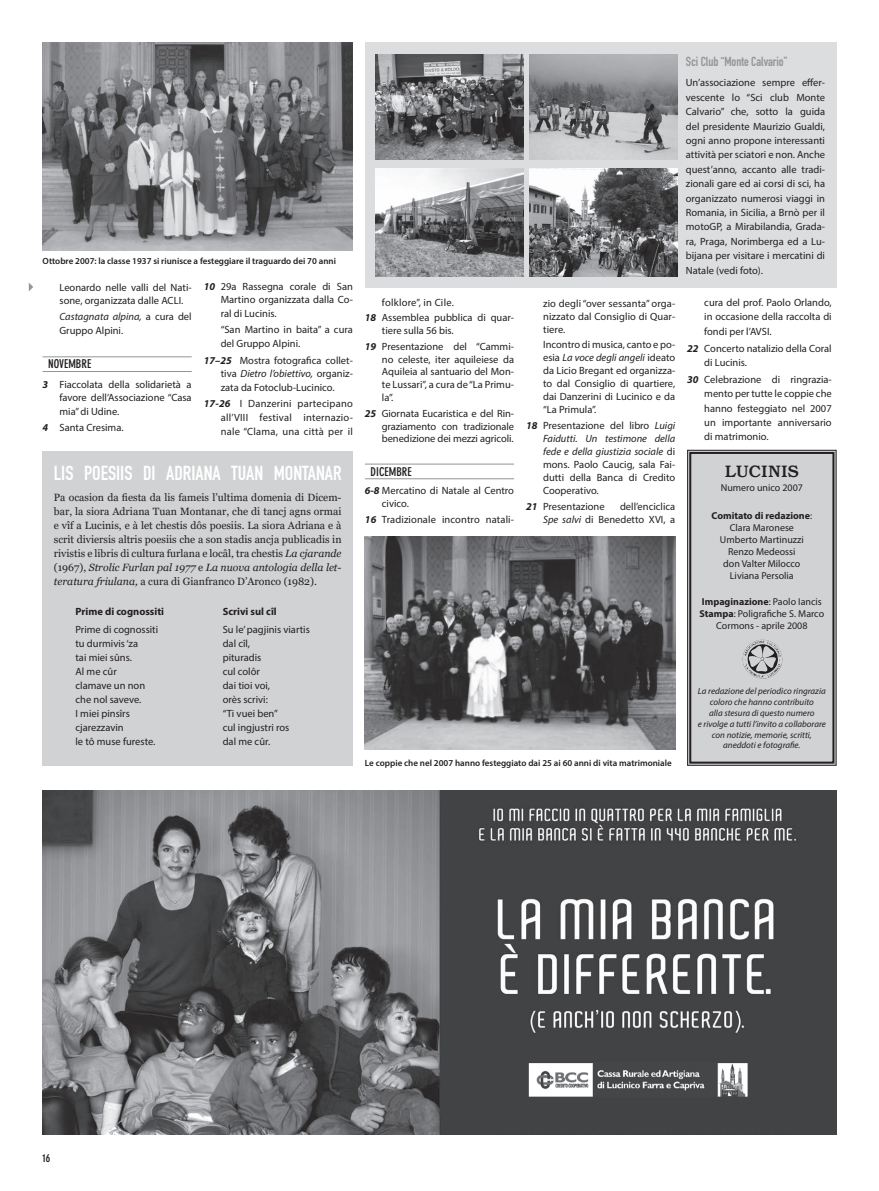
<style>
.page{position:relative;width:879px;height:1191px;background:#fff}
.page>*{position:absolute;margin:0;border:0;box-sizing:border-box;transform-origin:0 0}
.t1{font:20px "DIN Engschrift";color:#fff}
.t2{font:500 17px "Bookman Itc TEE";letter-spacing:.025em;color:#231f20}
.t3{font:13px "DIN Engschrift";color:#939598}
.t4{font:700 condensed 12px "DIN Neuzeit Grotesk";color:#231f20}
.t5{font:700 condensed 11px "DIN Neuzeit Grotesk";color:#231f20}
.t6{font:10.5px/14px "Myriad Pro";color:#231f20;text-align:justify}
.t7{font:10.5px/14px "Georgia";color:#231f20;text-align:justify}
.t8{font:700 10.5px "Myriad Pro";color:#231f20}
.t9{font:10px/12px "Myriad Pro";color:#231f20;text-align:center}
.t10{font:italic 9px/10.8px "Myriad Pro";color:#231f20;text-align:center}
.t11{font:600 9px "Myriad Pro";color:#231f20}
.s1{font-style:italic}
.s2{font-weight:700;font-style:italic}
.s3{font-weight:700}
</style>
<div class="page">
<div style="left:43px;top:451px;width:310px;height:314px;background:#d1d2d4"></div>
<div style="left:687px;top:449px;width:150px;height:317px;background:#d1d2d4"></div>
<div style="left:689px;top:452px;width:145px;height:311px;border:2px solid #231f20"></div>
<img style="left:741px;top:638px;width:43px;height:42px">
<div style="left:365px;top:43px;width:471px;height:245px;background:#dcdddf"></div>
<img style="left:43px;top:790px;width:793px;height:344px">
<img style="left:528px;top:1062px;width:219px;height:34px">
<hr style="left:43px;top:356px;width:149px;height:1px;background:#939598">
<hr style="left:43px;top:371px;width:149px;height:1px;background:#939598">
<svg style="left:29px;top:283px;width:4px;height:8px"></svg>
<img style="left:530px;top:55px;width:147px;height:105px">
<img style="left:376px;top:55px;width:147px;height:105px">
<img style="left:530px;top:169px;width:147px;height:107px">
<img style="left:376px;top:169px;width:147px;height:107px">
<img style="left:365px;top:536px;width:310px;height:213px">
<hr style="left:365px;top:464px;width:149px;height:1px;background:#939598">
<hr style="left:365px;top:478px;width:149px;height:1px;background:#939598">
<img style="left:43px;top:43px;width:310px;height:207px">
<p class="t11" style="left:43px;top:255px;width:295px">Ottobre 2007: la classe 1937 si riunisce a festeggiare il traguardo dei 70 anni</p>
<p class="t6" style="left:60px;top:280px;width:134px;line-height:13.5px">Leonardo nelle valli del Nati&shy;sone, organizzata dalle ACLI.</p>
<p class="t6" style="left:60px;top:310px;width:134px;line-height:13.5px"><span class="s1">Castagnata alpina,</span> a cura del<br>Gruppo Alpini.</p>
<p class="t4" style="left:48px;top:357px;width:45px">NOVEMBRE</p>
<p class="t6" style="left:60px;top:377px;width:134px;line-height:13.5px;text-indent:-17px"><span class="s2">3</span> Fiaccolata della solidarietà a favore dell’Associazione “Casa mia” di Udine.</p>
<p class="t6" style="left:43px;top:420px;width:83px"><span class="s2">4</span> Santa Cresima.</p>
<p class="t6" style="left:221px;top:279px;width:134px;line-height:13.7px;text-indent:-17px"><span class="s2">10</span> 29a Rassegna corale di San Martino organizzata dalla Co&shy;ral di Lucinis.</p>
<p class="t6" style="left:221px;top:323px;width:134px;line-height:13.7px">“San Martino in baita” a cura del Gruppo Alpini.</p>
<p class="t6" style="left:221px;top:353px;width:134px;line-height:13.7px;text-indent:-17px"><span class="s2">17–25</span> Mostra fotografica collet&shy;tiva <span class="s1">Dietro l’obiettivo,</span> organiz&shy;zata da Fotoclub-Lucinico.</p>
<p class="t6" style="left:221px;top:397px;width:134px;line-height:13.7px;text-indent:-17px"><span class="s2">17-26</span> I Danzerini partecipano all’VIII festival internazio&shy;nale “Clama, una città per il</p>
<h1 class="t1" style="left:54px;top:461px;width:289px">LIS POESIIS DI ADRIANA TUAN MONTANAR</h1>
<p class="t7" style="left:54px;top:491px;width:289px">Pa ocasion da fiesta da lis fameis l’ultima domenia di Dicem&shy;bar, la siora Adriana Tuan Montanar, che di tancj agns ormai e vîf a Lucinis, e à let chestis dôs poesiis. La siora Adriana e à scrit diviersis altris poesiis che a son stadis ancja publicadis in rivistis e libris di cultura furlana e locâl, tra chestis <span class="s1">La cjarande </span>(1967), <span class="s1">Strolic Furlan pal 1977</span> e <span class="s1">La nuova antologia della let&shy;teratura friulana,</span> a cura di Gianfranco D’Aronco (1982).</p>
<p class="t8" style="left:75px;top:605px;width:90px">Prime di cognossiti</p>
<p class="t6" style="left:75px;top:622px;width:84px;text-align:left">Prime di cognossiti tu durmivis ‘za<br>tai miei sûns.<br>Al me cûr<br>clamave un non che nol saveve.<br>I miei pinsîrs cjarezzavin<br>le tô muse fureste.</p>
<p class="t8" style="left:223px;top:605px;width:56px">Scrivi sul cîl</p>
<p class="t6" style="left:223px;top:622px;width:89px;text-align:left">Su le’ pagjinis viartis dal cîl,<br>pituradis<br>cul colôr<br>dai tioi voi,<br>orès scrivi:<br>“Ti vuei ben”<br>cul ingjustri ros<br>dal me cûr.</p>
<p class="t6" style="left:365px;top:294px;width:151px;line-height:15.7px;text-indent:17px">folklore”, in Cile.<br><span class="s2">18</span> Assemblea pubblica di quar-</p>
<p class="t6" style="left:365px;top:322px;width:151px;line-height:15.7px;text-indent:17px">tiere sulla 56 bis.<br><span class="s2">19</span> Presentazione del “Cammi-</p>
<p class="t6" style="left:382px;top:352px;width:134px;line-height:12.8px">no celeste, iter aquileiese da Aquileia al santuario del Mon&shy;te Lussari”, a cura de “La Primu&shy;la”.</p>
<p class="t6" style="left:382px;top:407px;width:134px;line-height:12.8px;text-indent:-17px"><span class="s2">25</span> Giornata Eucaristica e del Rin&shy;graziamento con tradizionale benedizione dei mezzi agricoli.</p>
<p class="t4" style="left:370px;top:464px;width:43px">DICEMBRE</p>
<p class="t6" style="left:382px;top:484px;width:134px;line-height:12.8px;text-indent:-17px"><span class="s2">6-8</span> Mercatino di Natale al Centro civico.</p>
<p class="t6" style="left:365px;top:512px;width:151px"><span class="s2">16</span> Tradizionale incontro natali-</p>
<p class="t6" style="left:543px;top:296px;width:134px;line-height:13px">zio degli “over sessanta” orga&shy;nizzato dal Consiglio di Quar&shy;tiere.</p>
<p class="t6" style="left:543px;top:338px;width:134px;line-height:13px">Incontro di musica, canto e po&shy;esia <span class="s1">La voce degli angeli</span> ideato da Licio Bregant ed organizza&shy;to dal Consiglio di quartiere, dai Danzerini di Lucinico e da “La Primula”.</p>
<p class="t6" style="left:543px;top:419px;width:134px;line-height:13px;text-indent:-17px"><span class="s2">18</span> Presentazione del libro <span class="s1">Luigi Faidutti. Un testimone della fede e della giustizia sociale</span> di mons. Paolo Caucig, sala Fai&shy;dutti della Banca di Credito Cooperativo.</p>
<p class="t6" style="left:526px;top:499px;width:80px"><span class="s2">21</span> Presentazione</p>
<p class="t6" style="left:543px;top:499px;width:134px;line-height:13px;text-align:right">dell’enciclica<br><span class="s1">Spe salvi</span> di Benedetto XVI, a</p>
<p class="t3" style="left:686px;top:54px;width:103px">Sci Club “Monte Calvario”</p>
<p class="t6" style="left:686px;top:76px;width:141px;line-height:14.4px">Un’associazione sempre effer&shy;vescente lo “Sci club Monte Calvario” che, sotto la guida del presidente Maurizio Gualdi, ogni anno propone interessanti attività per sciatori e non. Anche quest’anno, accanto alle tradi&shy;zionali gare ed ai corsi di sci, ha organizzato numerosi viaggi in Romania, in Sicilia, a Brnò per il motoGP, a Mirabilandia, Grada&shy;ra, Praga, Norimberga ed a Lu&shy;bijana per visitare i mercatini di Natale (vedi foto).</p>
<p class="t6" style="left:704px;top:295px;width:129px;line-height:14.3px">cura del prof. Paolo Orlando, in occasione della raccolta di fondi per l’AVSI.</p>
<p class="t6" style="left:704px;top:341px;width:129px;line-height:14.3px;text-indent:-17px"><span class="s2">22</span> Concerto natalizio della Coral di Lucinis.</p>
<p class="t6" style="left:704px;top:372px;width:129px;line-height:14.3px;text-indent:-17px"><span class="s2">30</span> Celebrazione di ringrazia&shy;mento per tutte le coppie che hanno festeggiato nel 2007 un importante anniversario di matrimonio.</p>
<h2 class="t2" style="left:725px;top:462px;width:75px">LUCINIS</h2>
<p class="t9" style="left:721px;top:482px;width:84px">Numero unico 2007</p>
<p class="t9" style="left:711px;top:510px;width:102px"><span class="s3">Comitato di redazione</span>:<br>Clara Maronese<br>Umberto Martinuzzi<br>Renzo Medeossi<br>don Valter Milocco<br>Liviana Persolia</p>
<p class="t9" style="left:699px;top:596px;width:126px"><span class="s3">Impaginazione</span>: Paolo Iancis<br><span class="s3">Stampa</span>: Poligrafiche S. Marco<br>Cormons - aprile 2008</p>
<p class="t11" style="left:365px;top:757px;width:308px">Le coppie che nel 2007 hanno festeggiato dai 25 ai 60 anni di vita matrimoniale</p>
<p class="t10" style="left:698px;top:685px;width:130px">La redazione del periodico ringrazia coloro che hanno contribuito<br>alla stesura di questo numero<br>e rivolge a tutti l’invito a collaborare con notizie, memorie, scritti, aneddoti e fotografie.</p>
<p class="t5" style="left:43px;top:1152px;width:9px">16</p>
</div>
